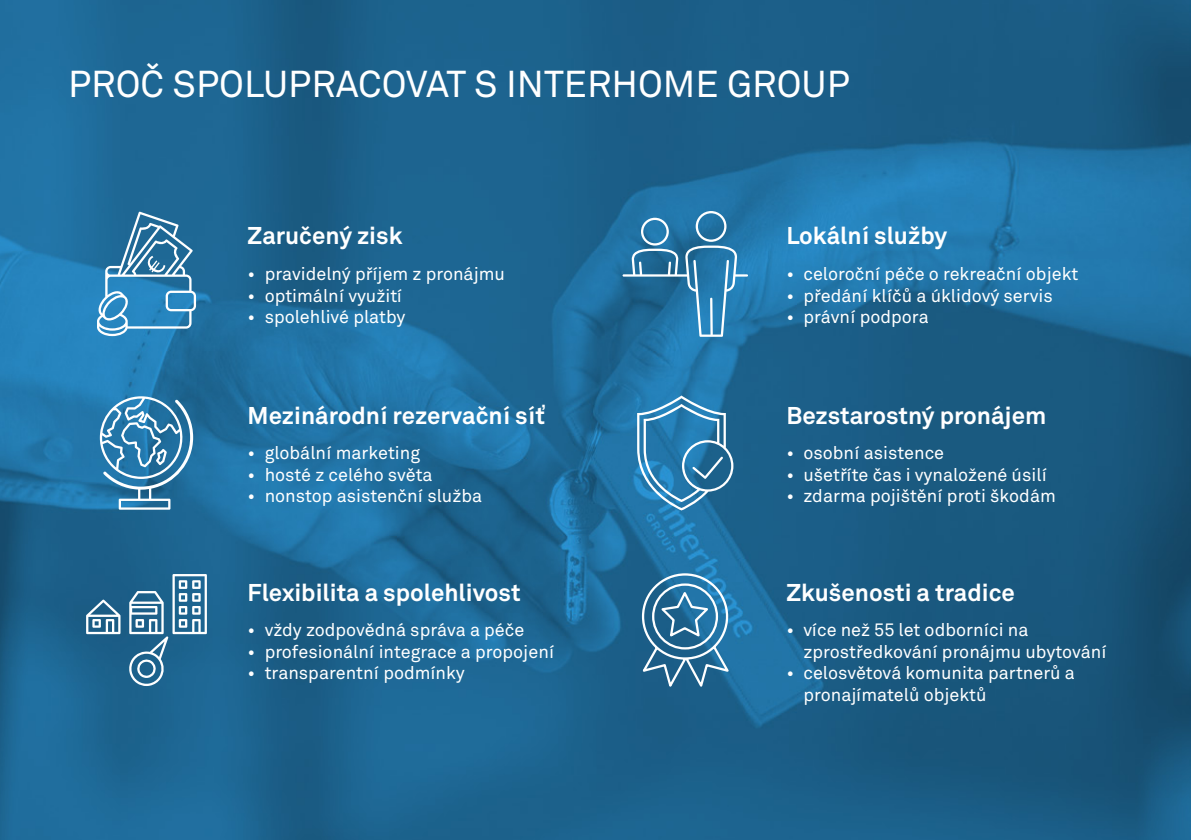
<style>
.page{position:relative;width:1191px;height:840px;background:#fff}
.page>*{position:absolute;margin:0;border:0;box-sizing:border-box;transform-origin:0 0}
.t1{font:37px "Akkurat Pro";color:#fff}
.t2{font:700 24px "Akkurat Pro";color:#fff}
.t3{font:18px/21.6px "Akkurat Pro";color:#fff}
</style>
<div class="page">
<img style="left:0;top:0;width:1191px;height:839px">
<svg style="left:622px;top:211px;width:126px;height:125px;background:#367fac"></svg>
<svg style="left:97px;top:211px;width:99px;height:125px;background:#498db7"></svg>
<svg style="left:100px;top:396px;width:93px;height:113px;background:#4e8eb5"></svg>
<svg style="left:86px;top:599px;width:34px;height:34px"></svg>
<svg style="left:129px;top:573px;width:78px;height:112px;background:#4d84a5"></svg>
<svg style="left:637px;top:395px;width:96px;height:115px;background:#4189b5"></svg>
<svg style="left:642px;top:573px;width:86px;height:113px;background:#4883a8"></svg>
<h1 class="t1" style="left:68px;top:63px;width:783px">PROČ SPOLUPRACOVAT S INTERHOME GROUP</h1>
<h2 class="t2" style="left:248px;top:221px;width:156px">Zaručený zisk</h2>
<p class="t3" style="left:248px;top:263px;width:259px">• pravidelný příjem z pronájmu</p>
<p class="t3" style="left:248px;top:285px;width:156px">• optimální využití</p>
<p class="t3" style="left:248px;top:306px;width:159px">• spolehlivé platby</p>
<h2 class="t2" style="left:248px;top:400px;width:299px">Mezinárodní rezervační síť</h2>
<p class="t3" style="left:248px;top:442px;width:174px">• globální marketing</p>
<p class="t3" style="left:248px;top:464px;width:186px">• hosté z celého světa</p>
<p class="t3" style="left:248px;top:485px;width:236px">• nonstop asistenční služba</p>
<h2 class="t2" style="left:248px;top:577px;width:274px">Flexibilita a spolehlivost</h2>
<p class="t3" style="left:248px;top:619px;width:278px">• vždy zodpovědná správa a péče</p>
<p class="t3" style="left:248px;top:640px;width:308px">• profesionální integrace a propojení</p>
<p class="t3" style="left:248px;top:662px;width:219px">• transparentní podmínky</p>
<h2 class="t2" style="left:786px;top:221px;width:162px">Lokální služby</h2>
<p class="t3" style="left:786px;top:263px;width:293px">• celoroční péče o rekreační objekt</p>
<p class="t3" style="left:786px;top:285px;width:268px">• předání klíčů a úklidový servis</p>
<p class="t3" style="left:786px;top:306px;width:144px">• právní podpora</p>
<h2 class="t2" style="left:786px;top:400px;width:261px">Bezstarostný pronájem</h2>
<p class="t3" style="left:786px;top:442px;width:159px">• osobní asistence</p>
<p class="t3" style="left:786px;top:464px;width:262px">• ušetříte čas i vynaložené úsilí</p>
<p class="t3" style="left:786px;top:485px;width:271px">• zdarma pojištění proti škodám</p>
<h2 class="t2" style="left:786px;top:577px;width:230px">Zkušenosti a tradice</h2>
<p class="t3" style="left:803px;top:619px;width:305px;text-indent:-17px">• více než 55 let odborníci na zprostředkování pronájmu ubytování</p>
<p class="t3" style="left:803px;top:662px;width:273px;text-indent:-17px">• celosvětová komunita partnerů a pronajímatelů objektů</p>
</div>
